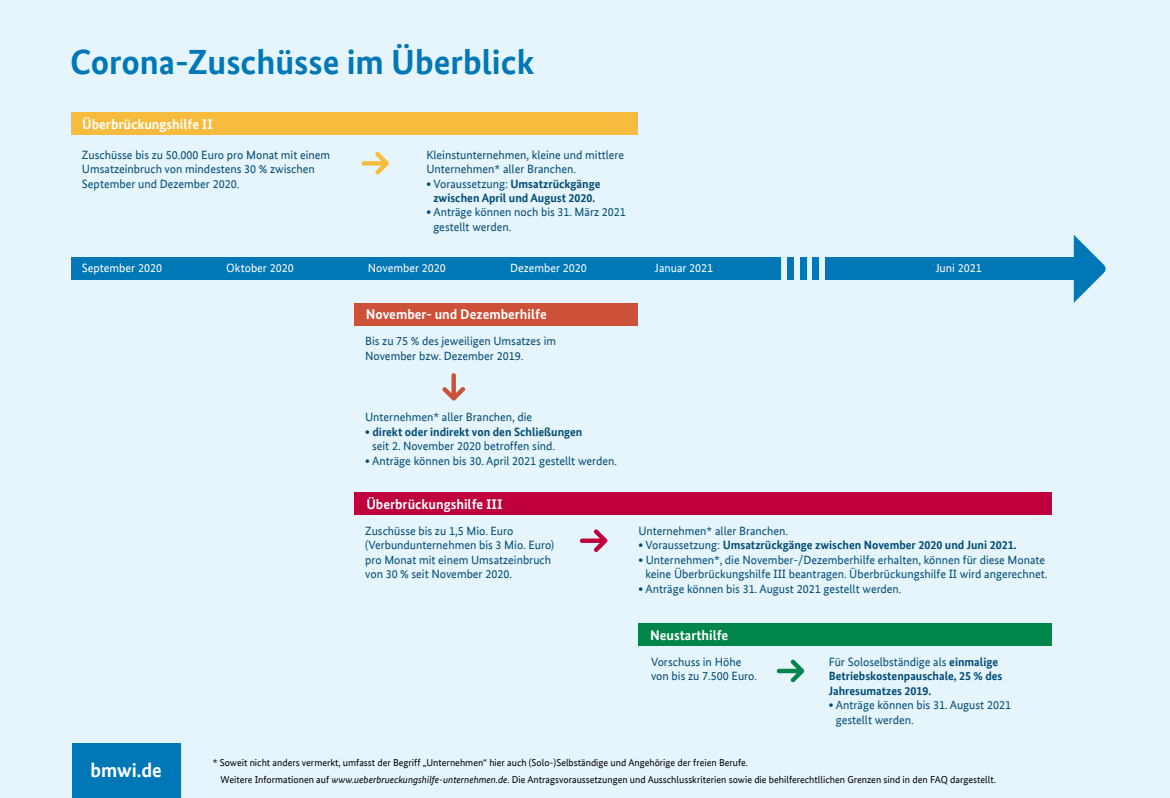
<style>
.page{position:relative;width:1170px;height:798px;background:#e6f5fb}
.page>*{position:absolute;margin:0;border:0;box-sizing:border-box;transform-origin:0 0}
.t1{font:700 35px "Bundes Sans Web";color:#0077b6}
.t2{font:700 20px "Bundes Sans Web";color:#fff}
.t3{font:700 14px "Bundes Sans Web";color:#fff}
.t4{font:700 14px "Bundes Sans";color:#fff}
.t5{font:12px/14.4px "Bundes Sans Web";color:#004b76}
.t6{font:700 12px/14.4px "Bundes Sans Web";color:#004b76;text-align:center}
.t7{font:12px "Bundes Sans Web";color:#fff}
.t8{font:10px "Bundes Sans Web";color:#000}
.s1{font-weight:400}
.s2{font-weight:700}
.s3{font-style:italic}
</style>
<div class="page">
<div style="left:72px;top:743px;width:108px;height:55px;background:#0077b6"></div>
<svg style="left:361px;top:152px;width:28px;height:23px"></svg>
<svg style="left:442px;top:373px;width:23px;height:27px"></svg>
<svg style="left:580px;top:529px;width:27px;height:23px"></svg>
<svg style="left:777px;top:659px;width:27px;height:23px"></svg>
<div style="left:72px;top:112px;width:566px;height:23px;background:#f7bb3d"></div>
<div style="left:355px;top:492px;width:697px;height:23px;background:#c0003c"></div>
<div style="left:355px;top:303px;width:283px;height:23px;background:#cd5038"></div>
<div style="left:638px;top:623px;width:414px;height:23px;background:#00854a"></div>
<div style="left:71px;top:257px;width:710px;height:23px;background:#0077b6"></div>
<div style="left:826px;top:257px;width:251px;height:23px;background:#0077b6"></div>
<div style="left:800px;top:257px;width:7px;height:23px;background:#0077b6"></div>
<div style="left:813px;top:257px;width:6px;height:23px;background:#0077b6"></div>
<div style="left:787px;top:257px;width:7px;height:23px;background:#0077b6"></div>
<svg style="left:1074px;top:235px;width:32px;height:68px"></svg>
<h1 class="t1" style="left:70px;top:41px;width:466px">Corona-Zuschüsse im Überblick</h1>
<p class="t3" style="left:82px;top:116px;width:132px">Überbrückungshilfe II</p>
<p class="t5" style="left:82px;top:147px;width:250px">Zuschüsse bis zu 50.000 Euro pro Monat mit einem<br>Umsatzeinbruch von mindestens 30 % zwischen<br>September und Dezember 2020.</p>
<p class="t5" style="left:426px;top:147px;width:199px">Kleinstunternehmen, kleine und mittlere<br>Unternehmen* aller Branchen.</p>
<p class="t6" style="left:426px;top:176px;width:176px">• <span class="s1">Voraussetzung:</span> Umsatzrückgänge zwischen April und August 2020.</p>
<p class="t5" style="left:433px;top:205px;width:194px;text-indent:-7px"><span class="s2">•</span> Anträge können noch bis 31. März 2021 gestellt werden.</p>
<p class="t7" style="left:82px;top:261px;width:82px">September 2020</p>
<p class="t7" style="left:226px;top:261px;width:69px">Oktober 2020</p>
<p class="t7" style="left:368px;top:261px;width:79px">November 2020</p>
<p class="t7" style="left:510px;top:261px;width:78px">Dezember 2020</p>
<p class="t7" style="left:655px;top:261px;width:60px">Januar 2021</p>
<p class="t7" style="left:936px;top:261px;width:48px">Juni 2021</p>
<p class="t4" style="left:366px;top:306px;width:182px">November- und Dezemberhilfe</p>
<p class="t5" style="left:365px;top:334px;width:193px">Bis zu 75 % des jeweiligen Umsatzes im<br>November bzw. Dezember 2019.</p>
<p class="t5" style="left:365px;top:410px;width:169px">Unternehmen* aller Branchen, die</p>
<p class="t6" style="left:365px;top:424px;width:219px">• direkt oder indirekt von den Schließungen</p>
<p class="t5" style="left:372px;top:439px;width:184px">seit 2. November 2020 betroffen sind.</p>
<p class="t5" style="left:365px;top:453px;width:254px"><span class="s2">•</span> Anträge können bis 30. April 2021 gestellt werden.</p>
<p class="t3" style="left:366px;top:496px;width:138px">Überbrückungshilfe III</p>
<p class="t5" style="left:365px;top:523px;width:191px">Zuschüsse bis zu 1,5 Mio. Euro (Verbundunternehmen bis 3 Mio. Euro) pro Monat mit einem Umsatzeinbruch von 30 % seit November 2020.</p>
<p class="t5" style="left:638px;top:523px;width:151px">Unternehmen* aller Branchen.</p>
<p class="t6" style="left:638px;top:538px;width:380px">• <span class="s1">Voraussetzung:</span> Umsatzrückgänge zwischen November 2020 und Juni 2021.</p>
<p class="t5" style="left:638px;top:552px;width:411px;text-align:center"><span class="s2">•</span> Unternehmen*, die November-/Dezemberhilfe erhalten, können für diese Monate keine Überbrückungshilfe III beantragen. Überbrückungshilfe II wird angerechnet.</p>
<p class="t5" style="left:638px;top:581px;width:265px"><span class="s2">•</span> Anträge können bis 31. August 2021 gestellt werden.</p>
<p class="t3" style="left:650px;top:627px;width:80px">Neustarthilfe</p>
<p class="t5" style="left:651px;top:654px;width:108px">Vorschuss in Höhe von bis zu 7.500 Euro.</p>
<p class="t6" style="left:829px;top:654px;width:175px;text-align:left"><span class="s1">Für Soloselbständige als</span> einmalige<br>Betriebskostenpauschale, 25 % des<br>Jahresumatzes 2019.</p>
<p class="t5" style="left:836px;top:697px;width:177px;text-indent:-7px"><span class="s2">•</span> Anträge können bis 31. August 2021 gestellt werden.</p>
<h2 class="t2" style="left:90px;top:758px;width:73px">bmwi.de</h2>
<p class="t8" style="left:213px;top:756px;width:537px">* Soweit nicht anders vermerkt, umfasst der Begriff „Unternehmen“ hier auch (Solo-)Selbständige und Angehörige der freien Berufe.</p>
<p class="t8" style="left:221px;top:773px;width:777px">Weitere Informationen auf <span class="s3">www.ueberbrueckungshilfe-unternehmen.de</span>. Die Antragsvoraussetzungen und Ausschlusskriterien sowie die behilferechtllichen Grenzen sind in den FAQ dargestellt.</p>
</div>
